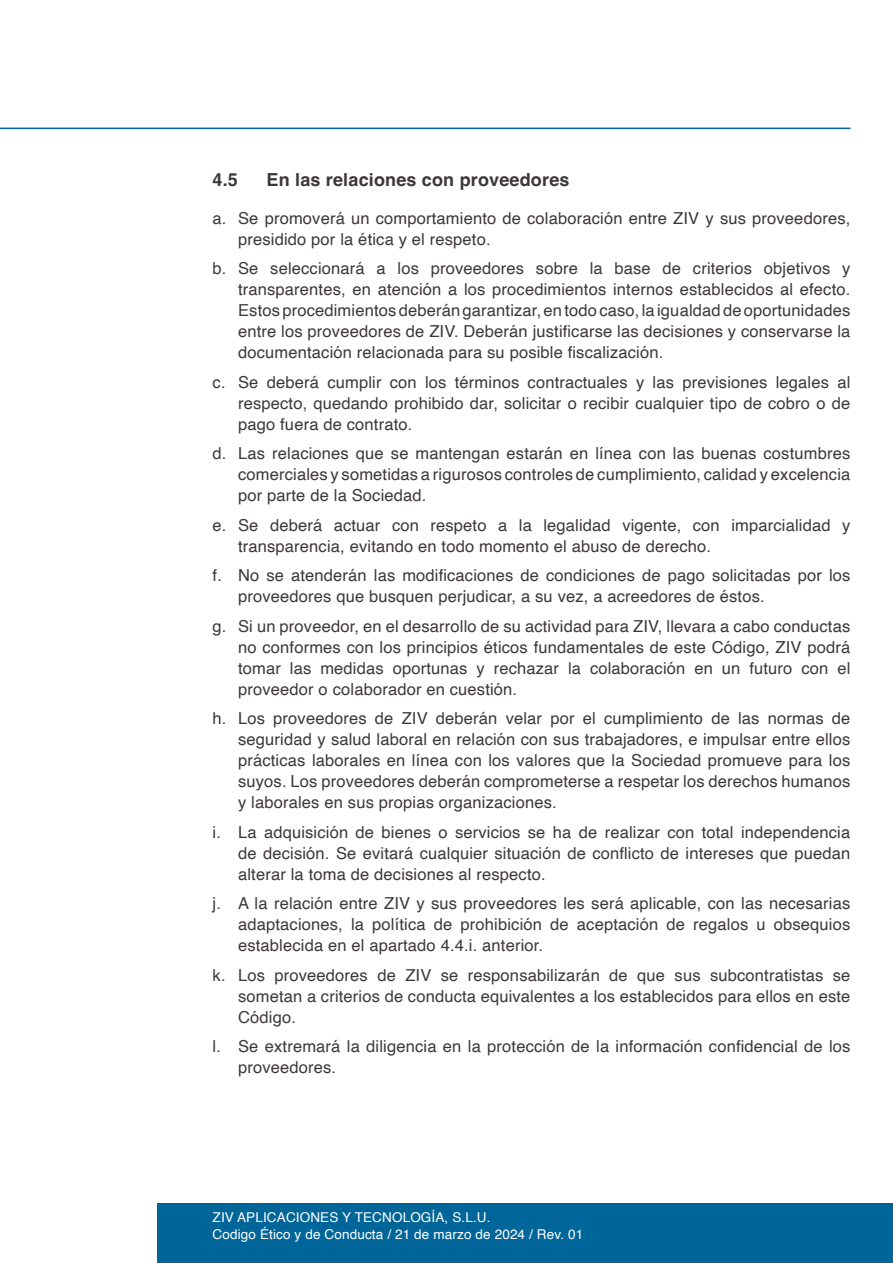
<style>
.page{position:relative;width:893px;height:1263px;background:#fff}
.page>*{position:absolute;margin:0;border:0;box-sizing:border-box;transform-origin:0 0}
.TITULOS_parrafos{font:700 18px "Helvetica";letter-spacing:.01em;color:#3d3838}
.TITULOS_parrafos-2{font:16.5px/21px "Helvetica";letter-spacing:.01em;color:#3d3838;text-align:justify}
.TITULOS_parrafos-3{font:13.5px "Product Sans";letter-spacing:.005em;color:#fff}
</style>
<div class="page">
<div style="left:157px;top:1203px;width:736px;height:60px;background:#069"></div>
<hr style="left:0;top:128px;width:850px;height:1px;background:#069">
<p class="TITULOS_parrafos" style="left:213px;top:168px;width:27px">4.5</p>
<p class="TITULOS_parrafos" style="left:267px;top:168px;width:304px">En las relaciones con proveedores</p>
<p class="TITULOS_parrafos-2" style="left:238px;top:208px;width:614px;text-indent:-26px">a. Se promoverá un comportamiento de colaboración entre ZIV y sus proveedores, presidido por la ética y el respeto.</p>
<p class="TITULOS_parrafos-2" style="left:238px;top:258px;width:614px;text-indent:-26px">b. Se seleccionará a los proveedores sobre la base de criterios objetivos y transparentes, en atención a los procedimientos internos establecidos al efecto.<br>Estos procedimientos deberán garantizar, en todo caso, la igualdad de oportunidades entre los proveedores de ZIV. Deberán justificarse las decisiones y conservarse la documentación relacionada para su posible fiscalización.</p>
<p class="TITULOS_parrafos-2" style="left:238px;top:372px;width:614px;text-indent:-26px">c. Se deberá cumplir con los términos contractuales y las previsiones legales al respecto, quedando prohibido dar, solicitar o recibir cualquier tipo de cobro o de pago fuera de contrato.</p>
<p class="TITULOS_parrafos-2" style="left:238px;top:443px;width:614px;text-indent:-26px">d. Las relaciones que se mantengan estarán en línea con las buenas costumbres comerciales y sometidas a rigurosos controles de cumplimiento, calidad y excelencia por parte de la Sociedad.</p>
<p class="TITULOS_parrafos-2" style="left:238px;top:515px;width:614px;text-indent:-26px">e. Se deberá actuar con respeto a la legalidad vigente, con imparcialidad y transparencia, evitando en todo momento el abuso de derecho.</p>
<p class="TITULOS_parrafos-2" style="left:238px;top:565px;width:614px;text-indent:-26px">f. No se atenderán las modificaciones de condiciones de pago solicitadas por los proveedores que busquen perjudicar, a su vez, a acreedores de éstos.</p>
<p class="TITULOS_parrafos-2" style="left:238px;top:616px;width:614px;text-indent:-26px">g. Si un proveedor, en el desarrollo de su actividad para ZIV, llevara a cabo conductas no conformes con los principios éticos fundamentales de este Código, ZIV podrá tomar las medidas oportunas y rechazar la colaboración en un futuro con el proveedor o colaborador en cuestión.</p>
<p class="TITULOS_parrafos-2" style="left:238px;top:708px;width:614px;text-indent:-26px">h. Los proveedores de ZIV deberán velar por el cumplimiento de las normas de seguridad y salud laboral en relación con sus trabajadores, e impulsar entre ellos prácticas laborales en línea con los valores que la Sociedad promueve para los suyos. Los proveedores deberán comprometerse a respetar los derechos humanos y laborales en sus propias organizaciones.</p>
<p class="TITULOS_parrafos-2" style="left:238px;top:822px;width:614px;text-indent:-26px">i. La adquisición de bienes o servicios se ha de realizar con total independencia de decisión. Se evitará cualquier situación de conflicto de intereses que puedan alterar la toma de decisiones al respecto.</p>
<p class="TITULOS_parrafos-2" style="left:238px;top:893px;width:614px;text-indent:-26px">j. A la relación entre ZIV y sus proveedores les será aplicable, con las necesarias adaptaciones, la política de prohibición de aceptación de regalos u obsequios establecida en el apartado 4.4.i. anterior.</p>
<p class="TITULOS_parrafos-2" style="left:238px;top:965px;width:614px;text-indent:-26px">k. Los proveedores de ZIV se responsabilizarán de que sus subcontratistas se sometan a criterios de conducta equivalentes a los establecidos para ellos en este Código.</p>
<p class="TITULOS_parrafos-2" style="left:238px;top:1036px;width:614px;text-indent:-26px">l. Se extremará la diligencia en la protección de la información confidencial de los proveedores.</p>
<p class="TITULOS_parrafos-3" style="left:213px;top:1212px;width:256px">ZIV APLICACIONES Y TECNOLOGÍA, S.L.U.</p>
<p class="TITULOS_parrafos-3" style="left:213px;top:1229px;width:358px">Codigo Ético y de Conducta / 21 de marzo de 2024 / Rev. 01</p>
</div>
